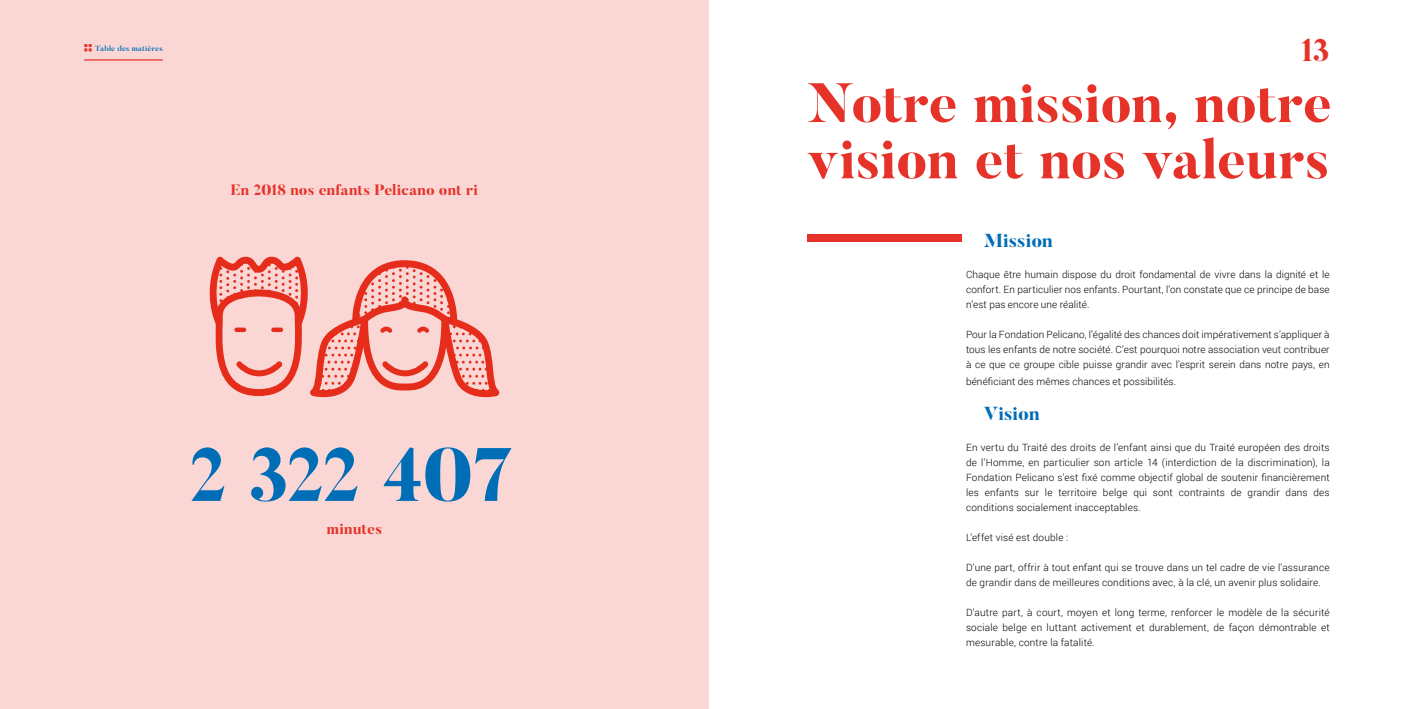
<style>
.page{position:relative;width:1418px;height:709px;background:#fff}
.page>*{position:absolute;margin:0;border:0;box-sizing:border-box;transform-origin:0 0}
.t1{font:800 75px "Butler";letter-spacing:-.015em;color:#006eb7}
.t2{font:800 55px/56.2px "Butler";letter-spacing:-.01em;color:#e63329}
.t3{font:800 31.25px "Butler";color:#e63329}
.t4{font:25px "Entypo";color:#e63329}
.t5{font:800 18.75px "Butler";letter-spacing:.005em;color:#006eb7}
.t6{font:800 15px "Butler";letter-spacing:.005em;color:#e63329}
.t7{font:300 10px/15px "Roboto";letter-spacing:.015em;color:#000;text-align:justify}
.t8{font:700 7.5px "Butler";letter-spacing:.035em;color:#006eb7}
</style>
<div class="page">
<div style="left:0;top:0;width:709px;height:709px;background:#fad7d5"></div>
<div style="left:807px;top:234px;width:155px;height:7px;background:#e63329"></div>
<svg style="left:209px;top:256px;width:290px;height:141px"></svg>
<div style="left:234px;top:327px;width:12px;height:5px;background:#e62d1b;border-radius:2px"></div>
<div style="left:271px;top:327px;width:12px;height:5px;background:#e62d1b;border-radius:2px"></div>
<hr style="left:84px;top:59px;width:79px;height:2px;background:#e63329">
<h3 class="t4" style="left:83px;top:31px;width:11px">⚏</h3>
<p class="t8" style="left:95px;top:43px;width:69px">Table des matières</p>
<h3 class="t6" style="left:231px;top:181px;width:249px">En 2018 nos enfants Pelicano ont ri</h3>
<h1 class="t1" style="left:189px;top:427px;width:326px">2 322 407</h1>
<h3 class="t6" style="left:327px;top:519px;width:57px">minutes</h3>
<h3 class="t3" style="left:1300px;top:31px;width:31px">13</h3>
<h2 class="t2" style="left:807px;top:76px;width:526px">Notre mission, notre vision et nos valeurs</h2>
<h3 class="t5" style="left:983px;top:228px;width:71px">Mission</h3>
<p class="t7" style="left:966px;top:267px;width:365px">Chaque être humain dispose du droit fondamental de vivre dans la dignité et le confort. En particulier nos enfants. Pourtant, l’on constate que ce principe de base n’est pas encore une réalité.</p>
<p class="t7" style="left:966px;top:327px;width:365px">Pour la Fondation Pelicano, l’égalité des chances doit impérativement s’appliquer à tous les enfants de notre société. C’est pourquoi notre association veut contribuer à ce que ce groupe cible puisse grandir avec l’esprit serein dans notre pays, en</p>
<p class="t7" style="left:966px;top:373px;width:212px">bénéficiant des mêmes chances et possibilités.</p>
<h3 class="t5" style="left:983px;top:401px;width:57px">Vision</h3>
<p class="t7" style="left:966px;top:439px;width:365px">En vertu du Traité des droits de l’enfant ainsi que du Traité européen des droits de l’Homme, en particulier son article 14 (interdiction de la discrimination), la Fondation Pelicano s’est fixé comme objectif global de soutenir financièrement les enfants sur le territoire belge qui sont contraints de grandir dans des conditions socialement inacceptables.</p>
<p class="t7" style="left:966px;top:529px;width:104px">L’effet visé est double :</p>
<p class="t7" style="left:966px;top:559px;width:365px">D’une part, offrir à tout enfant qui se trouve dans un tel cadre de vie l’assurance de grandir dans de meilleures conditions avec, à la clé, un avenir plus solidaire.</p>
<p class="t7" style="left:966px;top:604px;width:365px">D’autre part, à court, moyen et long terme, renforcer le modèle de la sécurité sociale belge en luttant activement et durablement, de façon démontrable et mesurable, contre la fatalité.</p>
</div>
